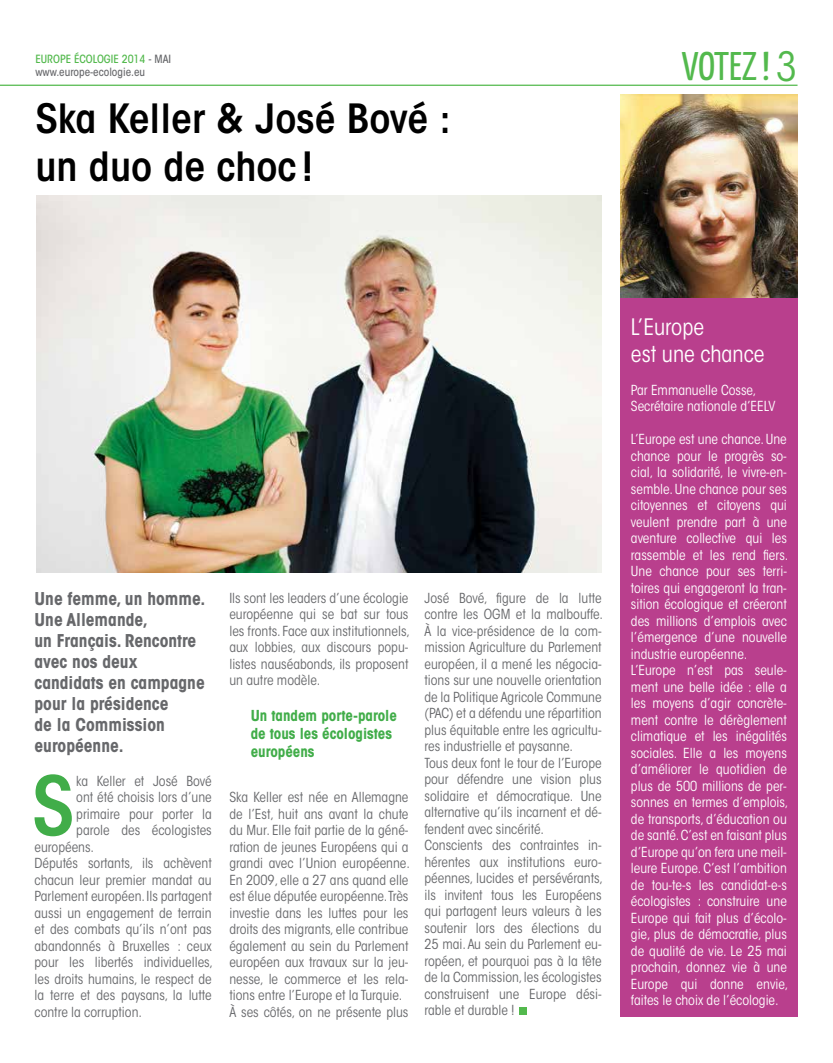
<style>
.page{position:relative;width:833px;height:1063px;background:#fff}
.page>*{position:absolute;margin:0;border:0;box-sizing:border-box;transform-origin:0 0}
.t1{font:600 condensed 80.62px "ITC Avant Garde Std";color:#41ad49}
.t2{font:600 condensed 40px/48px "ITC Avant Garde Std";color:#000;scale:1.06 1}
.t3{font:40px "Yanone Kaffeesatz";letter-spacing:-.005em;color:#53b94d}
.t4{font:condensed 22.5px/27px "ITC Avant Garde Std";color:#fff}
.t5{font:700 condensed 17.5px/21px "ITC Avant Garde Std";color:#67686b}
.t6{font:700 condensed 15px/18px "ITC Avant Garde Std";color:#41ad49}
.t7{font:condensed 13.75px/16.5px "ITC Avant Garde Std";color:#67686b}
.t8{font:condensed 13.75px/16.5px "ITC Avant Garde Std";color:#fff}
.t9{font:500 condensed 11.25px/12.5px "ITC Avant Garde Std";color:#67686b}
.s1{color:#53b94d}
.s2{font-family:"ITC Avant Garde Std";font-stretch:condensed}
</style>
<div class="page">
<hr style="left:0;top:85px;width:797px;height:1px;background:#53b94d">
<img style="left:36px;top:196px;width:565px;height:377px">
<div style="left:620px;top:109px;width:177px;height:908px;background:#b93f8d"></div>
<img style="left:620px;top:94px;width:177px;height:204px">
<div style="left:519px;top:1007px;width:8px;height:7px;background:#53b94d"></div>
<p class="t9" style="left:35px;top:53px;width:137px"><span class="s1">EUROPE éCOLOGIE 2014</span> - MAI www.europe-ecologie.eu</p>
<h2 class="t3" style="left:681px;top:42px;width:116px">VOTEZ! <span class="s2">3</span></h2>
<h2 class="t2" style="left:35px;top:94px;width:393px">Ska Keller &amp; José Bové : un duo de choc !</h2>
<p class="t5" style="left:35px;top:588px;width:172px">Une femme, un homme.<br>Une Allemande,<br>un Français. Rencontre avec nos deux candidats en campagne pour la présidence<br>de la Commission européenne.</p>
<h1 class="t1" style="left:32px;top:756px;width:44px">S</h1>
<p class="t7" style="left:76px;top:773px;width:137px">ka Keller et José Bové</p>
<p class="t7" style="left:76px;top:789px;width:137px">ont été choisis lors d’une</p>
<p class="t7" style="left:76px;top:806px;width:137px">primaire pour porter la</p>
<p class="t7" style="left:76px;top:822px;width:137px">parole des écologistes</p>
<p class="t7" style="left:35px;top:839px;width:61px">européens.</p>
<p class="t7" style="left:35px;top:855px;width:179px">Députés sortants, ils achèvent</p>
<p class="t7" style="left:35px;top:872px;width:179px">chacun leur premier mandat au</p>
<p class="t7" style="left:35px;top:888px;width:179px">Parlement européen. Ils partagent</p>
<p class="t7" style="left:35px;top:905px;width:179px">aussi un engagement de terrain</p>
<p class="t7" style="left:35px;top:921px;width:179px">et des combats qu’ils n’ont pas</p>
<p class="t7" style="left:35px;top:938px;width:179px">abandonnés à Bruxelles : ceux</p>
<p class="t7" style="left:35px;top:954px;width:180px">pour les libertés individuelles,</p>
<p class="t7" style="left:35px;top:971px;width:179px">les droits humains, le respect de</p>
<p class="t7" style="left:35px;top:987px;width:179px">la terre et des paysans, la lutte</p>
<p class="t7" style="left:35px;top:1004px;width:109px">contre la corruption.</p>
<p class="t7" style="left:229px;top:590px;width:182px;text-align:justify">Ils sont les leaders d’une écologie européenne qui se bat sur tous les fronts. Face aux institutionnels, aux lobbies, aux discours popu&shy;listes nauséabonds, ils proposent un autre modèle.</p>
<p class="t6" style="left:251px;top:706px;width:148px">Un tandem porte-parole de tous les écologistes européens</p>
<p class="t7" style="left:229px;top:789px;width:182px">Ska Keller est née en Allemagne de l’Est, huit ans avant la chute du Mur. Elle fait partie de la géné&shy;ration de jeunes Européens qui a grandi avec l’Union européenne.<br>En 2009, elle a 27 ans quand elle est élue députée européenne.Très investie dans les luttes pour les droits des migrants, elle contribue également au sein du Parlement européen aux travaux sur la jeu&shy;nesse, le commerce et les rela&shy;tions entre l’Europe et la Turquie.<br>À ses côtés, on ne présente plus</p>
<p class="t7" style="left:424px;top:590px;width:180px">José Bové, figure de la lutte contre les OGM et la malbouffe.<br>À la vice-présidence de la com&shy;mission Agriculture du Parlement européen, il a mené les négocia&shy;tions sur une nouvelle orientation de la Politique Agricole Commune (PAC) et a défendu une répartition plus équitable entre les agricultu&shy;res industrielle et paysanne.<br>Tous deux font le tour de l’Europe pour défendre une vision plus solidaire et démocratique. Une alternative qu’ils incarnent et dé&shy;fendent avec sincérité.<br>Conscients des contraintes in&shy;hérentes aux institutions euro&shy;péennes, lucides et persévérants, ils invitent tous les Européens qui partagent leurs valeurs à les soutenir lors des élections du<br>25 mai. Au sein du Parlement eu&shy;ropéen, et pourquoi pas à la tête de la Commission, les écologistes construisent une Europe dési&shy;rable et durable !</p>
<h3 class="t4" style="left:631px;top:313px;width:135px">L’Europe<br>est une chance</h3>
<p class="t8" style="left:631px;top:382px;width:146px">Par Emmanuelle Cosse,<br>Secrétaire nationale d’EELV</p>
<p class="t8" style="left:631px;top:431px;width:159px">L’Europe est une chance. Une chance pour le progrès so&shy;cial, la solidarité, le vivre-en&shy;semble. Une chance pour ses citoyennes et citoyens qui veulent prendre part à une aventure collective qui les rassemble et les rend fiers.<br>Une chance pour ses terri&shy;toires qui engageront la tran&shy;sition écologique et créeront des millions d’emplois avec l’émergence d’une nouvelle industrie européenne.<br>L’Europe n’est pas seule&shy;ment une belle idée : elle a les moyens d’agir concrète&shy;ment contre le dérèglement climatique et les inégalités sociales. Elle a les moyens d’améliorer le quotidien de plus de 500 millions de per&shy;sonnes en termes d’emplois, de transports, d’éducation ou de santé. C’est en faisant plus d’Europe qu’on fera une meil&shy;leure Europe. C’est l’ambition de tou-te-s les candidat-e-s écologistes : construire une<br>Europe qui fait plus d’écolo&shy;gie, plus de démocratie, plus de qualité de vie. Le 25 mai prochain, donnez vie à une<br>Europe qui donne envie, faites le choix de l’écologie.</p>
</div>
